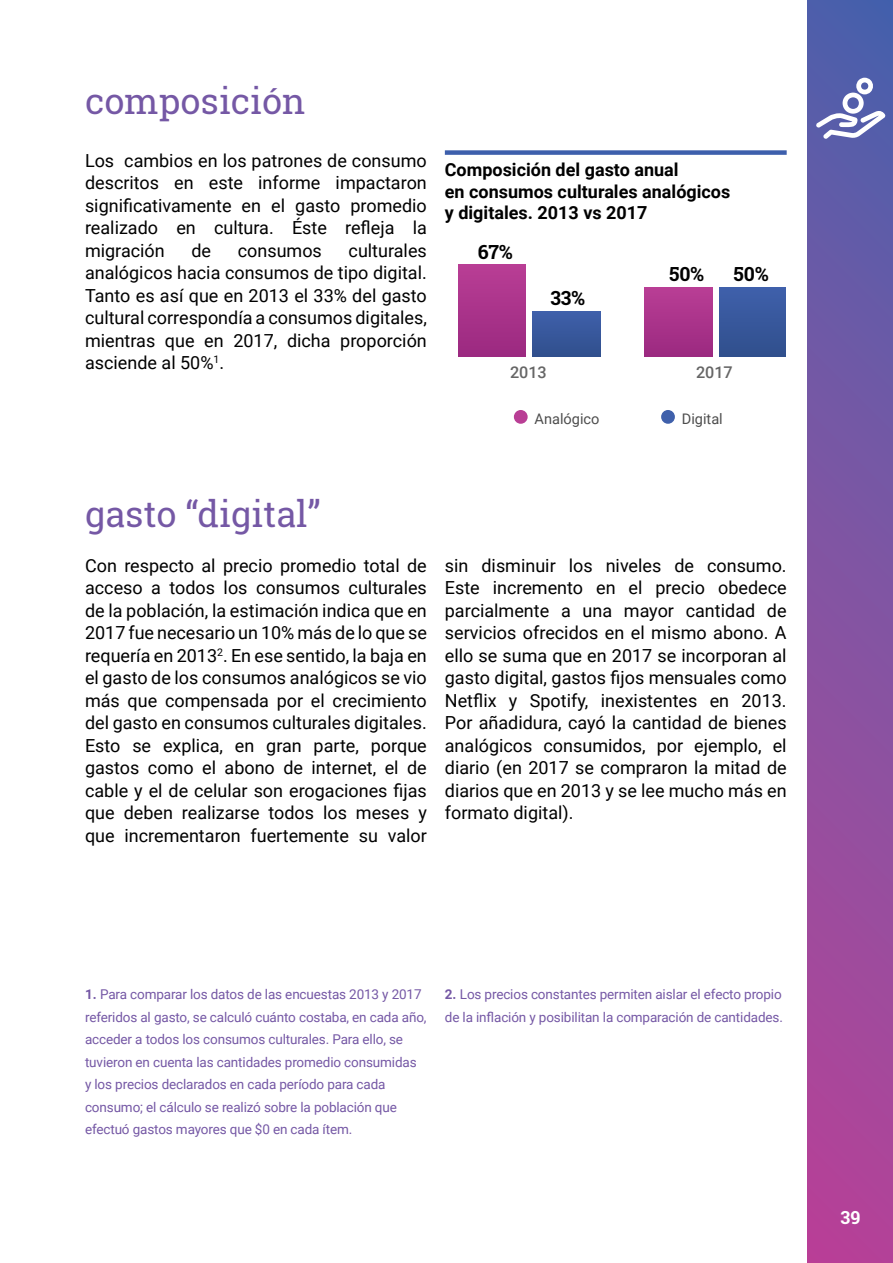
<style>
.page{position:relative;width:893px;height:1263px;background:#fff}
.page>*{position:absolute;margin:0;border:0;box-sizing:border-box;transform-origin:0 0}
.t1{font:36px "Roboto Slab";color:#7558a5}
.t2{font:700 19.5px "Roboto Slab";color:#000}
.t3{font:18px/22.5px "Roboto";color:#000;text-align:justify}
.t4{font:700 18px/21.6px "Roboto";color:#000}
.t5{font:700 18px/21.6px "Gotham";color:#000}
.t6{font:700 18px "Roboto Slab";color:#fff}
.t7{font:500 16.2px "Roboto";color:#666}
.t8{font:14.55px "Roboto";color:#4d4d4d}
.t9{font:13.5px/22.5px "Roboto";letter-spacing:-.01em;color:#7558a5}
.s1{font-weight:700}
</style>
<div class="page">
<svg style="left:808px;top:0;width:85px;height:1263px;background:#8551a1"></svg>
<svg style="left:816px;top:78px;width:70px;height:61px"></svg>
<svg style="left:808px;top:0;width:8px;height:2px"></svg>
<div style="left:445px;top:150px;width:342px;height:5px;background:#3d5fac"></div>
<div style="left:514px;top:410px;width:14px;height:14px;background:#b93e95;border-radius:50%"></div>
<div style="left:661px;top:410px;width:14px;height:14px;background:#3f60ab;border-radius:50%"></div>
<div style="left:533px;top:311px;width:67px;height:45px;background:linear-gradient(to bottom,#3f60ab,#304f8d)"></div>
<div style="left:719px;top:288px;width:66px;height:68px;background:linear-gradient(to bottom,#3f60ab,#30508d)"></div>
<div style="left:458px;top:265px;width:67px;height:91px;background:linear-gradient(to right,#aa348b,#aa348b)"></div>
<div style="left:645px;top:288px;width:67px;height:68px;background:linear-gradient(to bottom,#b93e95,#9c2a81)"></div>
<h1 class="t1" style="left:85px;top:76px;width:222px">composición</h1>
<p class="t3" style="left:85px;top:148px;width:343px">Los cambios en los patrones de consumo descritos en este informe impactaron significativamente en el gasto promedio realizado en cultura. Éste refleja la migración</p>
<p class="t3" style="left:85px;top:238px;width:343px;text-indent:264px">culturales analógicos hacia consumos de tipo digital.<br>Tanto es así que en 2013 el 33% del gasto cultural correspondía a consumos digitales, mientras que en 2017, dicha proporción asciende al 50%<sup>1</sup>.</p>
<p class="t3" style="left:191px;top:238px;width:21px">de</p>
<p class="t3" style="left:238px;top:238px;width:86px">consumos</p>
<p class="t4" style="left:445px;top:158px;width:287px">Composición del gasto anual<br>en consumos culturales analógicos y digitales. 2013 vs 2017</p>
<p class="t5" style="left:451px;top:161px;width:301px">culturales analógicos y digitales.<br>En porcentajes. 2013 y 2017</p>
<p class="t2" style="left:478px;top:238px;width:36px">67%</p>
<p class="t2" style="left:550px;top:285px;width:36px">33%</p>
<p class="t2" style="left:669px;top:260px;width:37px">50%</p>
<p class="t2" style="left:733px;top:260px;width:37px">50%</p>
<p class="t7" style="left:510px;top:361px;width:38px">2013</p>
<p class="t7" style="left:696px;top:361px;width:38px">2017</p>
<p class="t8" style="left:534px;top:408px;width:66px">Analógico</p>
<p class="t8" style="left:682px;top:408px;width:43px">Digital</p>
<h1 class="t1" style="left:85px;top:489px;width:237px">gasto “digital”</h1>
<p class="t3" style="left:85px;top:553px;width:343px">Con respecto al precio promedio total de acceso a todos los consumos culturales de la población, la estimación indica que en 2017 fue necesario un 10% más de lo que se requería en 2013<sup>2</sup>. En ese sentido, la baja en el gasto de los consumos analógicos se vio más que compensada por el crecimiento del gasto en consumos culturales digitales.<br>Esto se explica, en gran parte, porque gastos como el abono de internet, el de cable y el de celular son erogaciones fijas que deben realizarse todos los meses y que incrementaron fuertemente su valor</p>
<p class="t3" style="left:445px;top:553px;width:343px">sin disminuir los niveles de consumo.<br>Este incremento en el precio obedece parcialmente a una mayor cantidad de servicios ofrecidos en el mismo abono. A ello se suma que en 2017 se incorporan al gasto digital, gastos fijos mensuales como Netflix y Spotify, inexistentes en 2013.<br>Por añadidura, cayó la cantidad de bienes analógicos consumidos, por ejemplo, el diario (en 2017 se compraron la mitad de diarios que en 2013 y se lee mucho más en formato digital).</p>
<p class="t9" style="left:85px;top:982px;width:343px"><span class="s1">1.</span> Para comparar los datos de las encuestas 2013 y 2017 referidos al gasto, se calculó cuánto costaba, en cada año, acceder a todos los consumos culturales. Para ello, se tuvieron en cuenta las cantidades promedio consumidas<br>y los precios declarados en cada período para cada consumo; el cálculo se realizó sobre la población que efectuó gastos mayores que $0 en cada ítem.</p>
<p class="t9" style="left:445px;top:982px;width:340px"><span class="s1">2.</span> Los precios constantes permiten aislar el efecto propio de la inflación y posibilitan la comparación de cantidades.</p>
<p class="t6" style="left:840px;top:1205px;width:21px">39</p>
</div>
